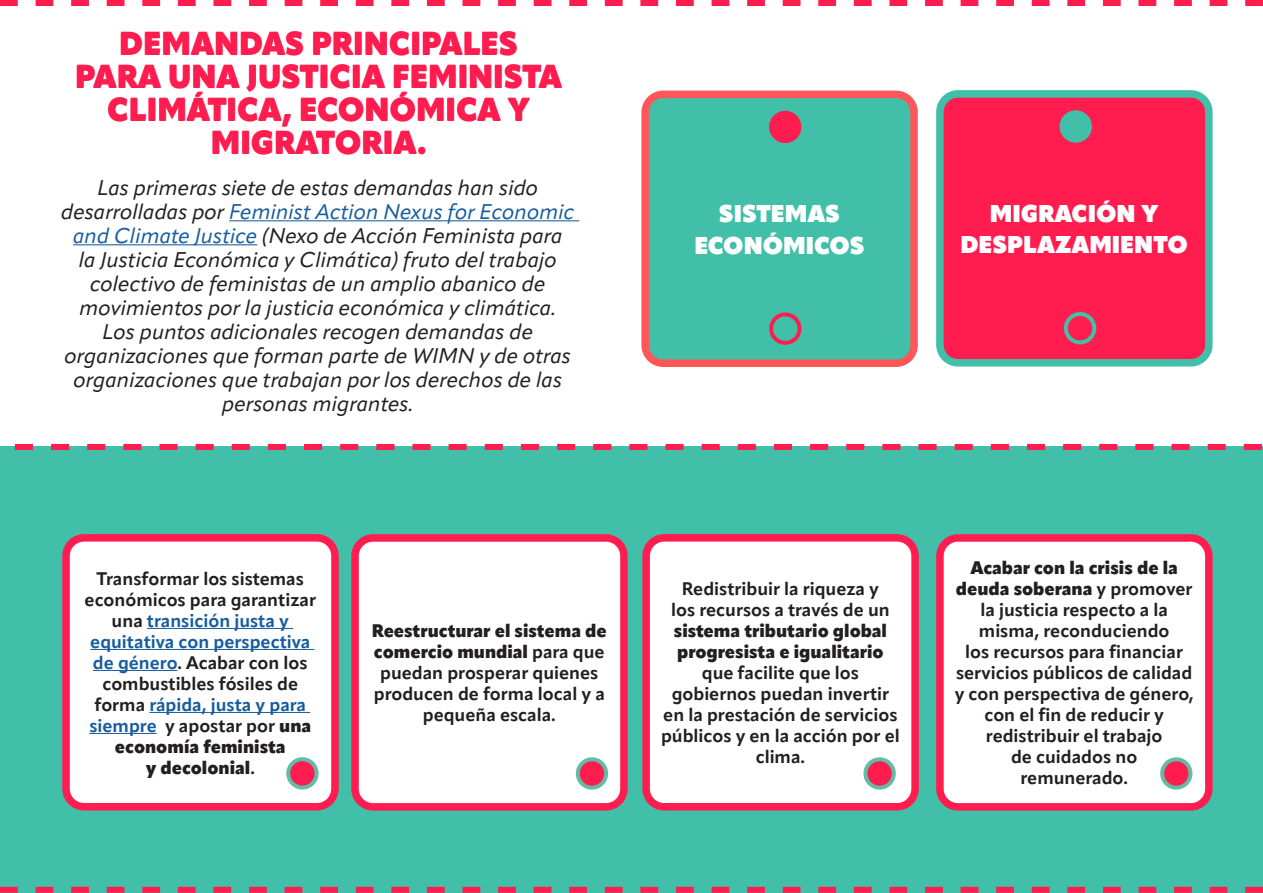
<style>
.page{position:relative;width:1263px;height:893px;background:#fff}
.page>*{position:absolute;margin:0;border:0;box-sizing:border-box;transform-origin:0 0}
.t1{font:900 31.5px/33px "Apparat";color:#ff1d50;text-align:center}
.t2{font:800 24px/31.5px "Apparat";color:#fff;text-align:center}
.t3{font:italic 21px/24px "Apparat";color:#231f20;text-align:center}
.t4{font:700 18px/21px "Apparat";color:#231f20;text-align:center}
.t5{font:900 18px "Apparat";color:#231f20}
.s1{color:#175d9e}
.s2{font-weight:900}
.s3{font-weight:700}
</style>
<div class="page">
<div style="left:0;top:446px;width:1263px;height:446px;background:#41bfa8"></div>
<svg style="left:0;top:0;width:1263px;height:6px"></svg>
<svg style="left:14px;top:444px;width:1248px;height:6px"></svg>
<svg style="left:0;top:887px;width:1263px;height:6px"></svg>
<hr style="left:229px;top:220px;width:350px;height:1px;background:#175d9e">
<hr style="left:73px;top:244px;width:184px;height:1px;background:#175d9e">
<div style="left:355px;top:538px;width:269px;height:269px;background:#fff;border-radius:18px"></div>
<div style="left:351px;top:534px;width:277px;height:277px;border:8px solid #ff1d50;border-radius:18px"></div>
<div style="left:646px;top:538px;width:269px;height:269px;background:#fff;border-radius:18px"></div>
<div style="left:642px;top:534px;width:277px;height:276px;border:8px solid #ff1d50;border-radius:18px"></div>
<svg style="left:575px;top:757px;width:34px;height:33px"></svg>
<svg style="left:863px;top:757px;width:33px;height:33px"></svg>
<div style="left:66px;top:538px;width:269px;height:269px;background:#fff;border-radius:18px"></div>
<hr style="left:147px;top:628px;width:146px;height:1px;background:#175d9e">
<hr style="left:90px;top:649px;width:224px;height:1px;background:#175d9e">
<hr style="left:93px;top:670px;width:84px;height:1px;background:#175d9e">
<hr style="left:149px;top:712px;width:161px;height:1px;background:#175d9e">
<hr style="left:89px;top:733px;width:68px;height:1px;background:#175d9e">
<div style="left:62px;top:534px;width:277px;height:276px;border:8px solid #ff1d50;border-radius:18px"></div>
<div style="left:645px;top:94px;width:269px;height:269px;background:#41bfa8;border-radius:18px"></div>
<div style="left:641px;top:91px;width:277px;height:276px;border:8px solid #ff5757;border-radius:18px"></div>
<svg style="left:769px;top:110px;width:33px;height:34px"></svg>
<svg style="left:769px;top:312px;width:33px;height:33px"></svg>
<svg style="left:286px;top:757px;width:33px;height:33px"></svg>
<div style="left:940px;top:538px;width:269px;height:269px;background:#fff;border-radius:18px"></div>
<div style="left:936px;top:534px;width:276px;height:277px;border:8px solid #ff1d50;border-radius:18px"></div>
<svg style="left:1160px;top:757px;width:33px;height:33px"></svg>
<div style="left:940px;top:94px;width:269px;height:269px;background:#ff1d50;border-radius:18px"></div>
<div style="left:936px;top:90px;width:276px;height:277px;border:8px solid #41bfa8;border-radius:18px"></div>
<svg style="left:1059px;top:110px;width:33px;height:33px"></svg>
<svg style="left:1064px;top:312px;width:33px;height:33px"></svg>
<p class="t1" style="left:75px;top:28px;width:488px">DEMANDAS PRINCIPALES<br>PARA UNA JUSTICIA FEMINISTA<br>CLIMÁTICA, ECONÓMICA Y</p>
<p class="t1" style="left:211px;top:126px;width:217px">MIGRATORIA.</p>
<p class="t3" style="left:61px;top:175px;width:515px">Las primeras siete de estas demandas han sido desarrolladas por <span class="s1">Feminist Action Nexus for Economic and Climate Justice</span> (Nexo de Acción Feminista para<br>la Justicia Económica y Climática) fruto del trabajo colectivo de feministas de un amplio abanico de movimientos por la justicia económica y climática.<br>Los puntos adicionales recogen demandas de organizaciones que forman parte de WIMN y de otras organizaciones que trabajan por los derechos de las personas migrantes.</p>
<p class="t2" style="left:694px;top:198px;width:172px">SISTEMAS<br>ECONÓMICOS</p>
<p class="t2" style="left:960px;top:198px;width:229px">MIGRACIÓN Y<br>DESPLAZAMIENTO</p>
<p class="t4" style="left:85px;top:568px;width:233px">Transformar los sistemas económicos para garantizar una <span class="s1">transición justa y equitativa con perspectiva de género</span>. Acabar con los combustibles fósiles de forma <span class="s1">rápida, justa y para siempre</span> y apostar por <span class="s2">una economía feminista</span></p>
<p class="t5" style="left:146px;top:756px;width:111px">y decolonial<span class="s3">.</span></p>
<p class="t4" style="left:372px;top:620px;width:236px"><span class="s2">Reestructurar el sistema de comercio mundial</span> para que puedan prosperar quienes producen de forma local y a pequeña escala.</p>
<p class="t4" style="left:661px;top:578px;width:240px">Redistribuir la riqueza y<br>los recursos a través de un <span class="s2">sistema tributario global progresista e igualitario </span>que facilite que los gobiernos puedan invertir en la prestación de servicios públicos y en la acción por el clima.</p>
<p class="t4" style="left:955px;top:557px;width:240px"><span class="s2">Acabar con la crisis de la deuda soberana</span> y promover la justicia respecto a la misma, reconduciendo<br>los recursos para financiar servicios públicos de calidad y con perspectiva de género, con el fin de reducir y redistribuir el trabajo</p>
<p class="t4" style="left:1011px;top:746px;width:128px">de cuidados no</p>
<p class="t4" style="left:1020px;top:767px;width:109px">remunerado.</p>
</div>
